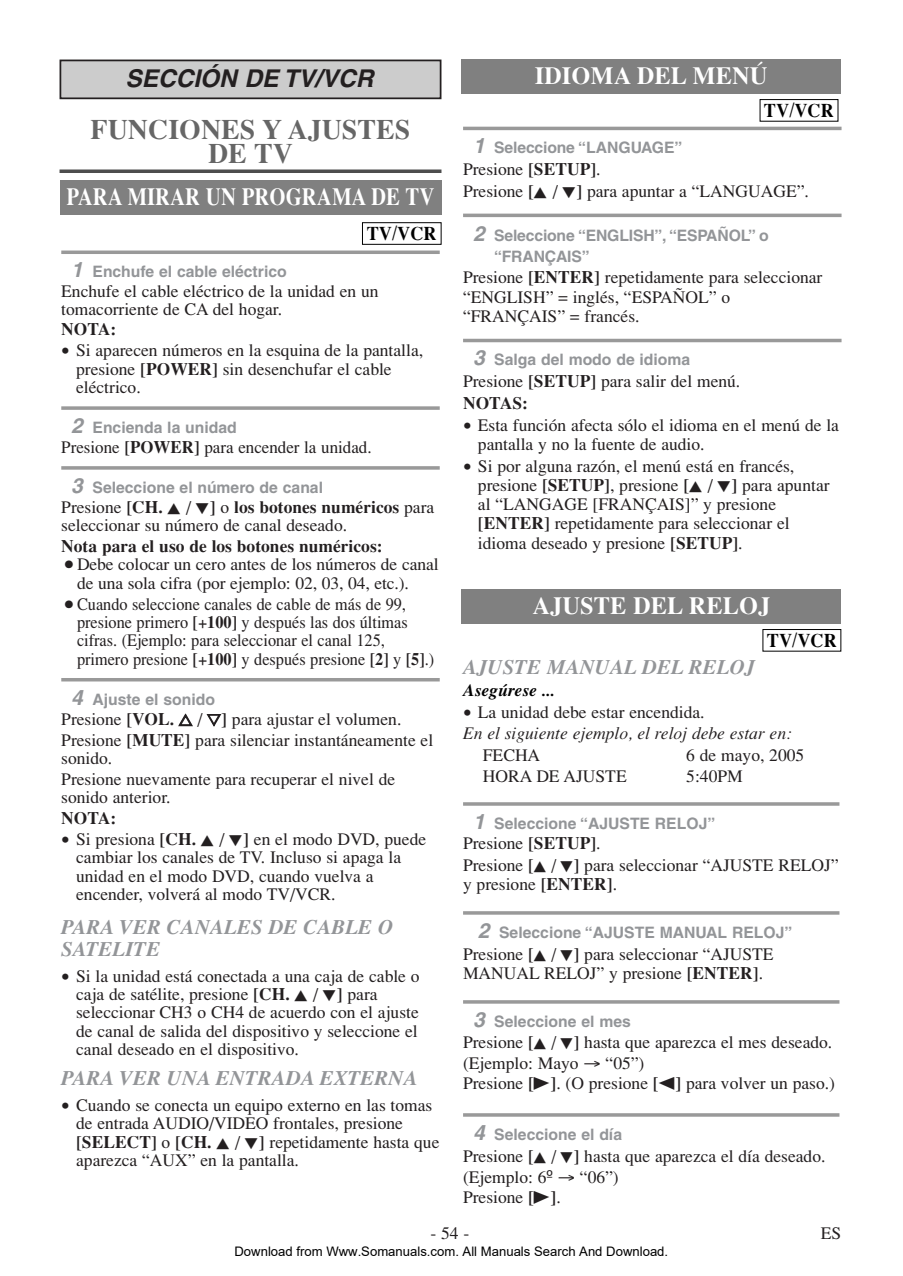
<style>
.page{position:relative;width:903px;height:1276px;background:#fff}
.page>*{position:absolute;margin:0;border:0;box-sizing:border-box;transform-origin:0 0}
.t1{font:700 28px/24.5px "Times";color:#666;text-align:center}
.t2{font:700 24.5px "Times";color:#fff}
.t3{font:700 24.5px "Times";color:#fff;scale:.85 1}
.t4{font:italic 700 24.5px "Helvetica";color:#231f20}
.t5{font:italic 700 21px/21.9px "Times";color:#939598}
.t6{font:700 19.25px "Times";color:#000;scale:.95 1}
.t7{font:17.5px/18.4px "Times";color:#231f20}
.t8{font:17.5px/18.4px "Times";color:#231f20;scale:.93 1}
.t9{font:italic 17.5px/21.7px "Times";color:#231f20}
.t10{font:700 17.5px "Times";color:#231f20}
.t11{font:italic 700 17.5px "Times";color:#000}
.t12{font:700 15.75px/21px "Helvetica";color:#939598}
.t13{font:13.12px "Arial";color:#000}
.s1{font-style:italic;font-size:21px}
.s2{font-size:24.5px}
.s3{font-weight:700}
.s4{font-family:"Funai Font"}
.s5{font-style:normal;font-size:24.5px}
.s6{font-style:normal}
.s7{font-family:"Helvetica"}
</style>
<div class="page">
<hr style="left:463px;top:127px;width:379px;height:3px;background:#999">
<hr style="left:463px;top:214px;width:379px;height:3px;background:#999">
<hr style="left:463px;top:339px;width:379px;height:3px;background:#999">
<div style="left:461px;top:60px;width:380px;height:34px;background:#808080"></div>
<div style="left:760px;top:99px;width:78px;height:23px;border:1px solid #000"></div>
<svg style="left:60px;top:169px;width:381px;height:4px;background:#636363"></svg>
<svg style="left:61px;top:250px;width:379px;height:4px;background:#a6a6a6"></svg>
<svg style="left:61px;top:406px;width:379px;height:4px;background:#a5a5a5"></svg>
<svg style="left:61px;top:466px;width:379px;height:4px;background:#a5a5a5"></svg>
<hr style="left:61px;top:678px;width:379px;height:3px;background:#999">
<div style="left:61px;top:61px;width:379px;height:36px;background:#ccc"></div>
<div style="left:60px;top:60px;width:381px;height:39px;border:2px solid #231f20"></div>
<div style="left:60px;top:180px;width:381px;height:35px;background:#808080"></div>
<div style="left:362px;top:222px;width:79px;height:23px;border:1px solid #000"></div>
<svg style="left:463px;top:802px;width:376px;height:4px;background:#a5a5a5"></svg>
<svg style="left:463px;top:911px;width:376px;height:4px;background:#a5a5a5"></svg>
<hr style="left:463px;top:1000px;width:376px;height:3px;background:#999">
<hr style="left:463px;top:1113px;width:376px;height:3px;background:#999">
<div style="left:462px;top:589px;width:379px;height:35px;background:#808080"></div>
<div style="left:763px;top:629px;width:78px;height:22px;border:1px solid #000"></div>
<h2 class="t4" style="left:125px;top:70px;width:249px">SECCIÓN DE TV/VCR</h2>
<h1 class="t1" style="left:91px;top:120px;width:321px">FUNCIONES Y AJUSTES<br>DE TV</h1>
<h2 class="t3" style="left:67px;top:188px;width:434px">PARA MIRAR UN PROGRAMA DE TV</h2>
<p class="t6" style="left:367px;top:227px;width:75px">TV/VCR</p>
<p class="t12" style="left:71px;top:263px;width:217px"><span class="s1">1</span> Enchufe el cable eléctrico</p>
<p class="t7" style="left:61px;top:284px;width:319px">Enchufe el cable eléctrico de la unidad en un tomacorriente de CA del hogar.</p>
<p class="t10" style="left:61px;top:323px;width:57px">NOTA:</p>
<p class="t7" style="left:76px;top:343px;width:349px;text-indent:-15px"><span class="s2">•</span> Si aparecen números en la esquina de la pantalla, presione <span class="s3">[POWER]</span> sin desenchufar el cable eléctrico.</p>
<p class="t12" style="left:71px;top:418px;width:167px"><span class="s1">2</span> Encienda la unidad</p>
<p class="t7" style="left:61px;top:439px;width:312px">Presione <span class="s3">[POWER]</span> para encender la unidad.</p>
<p class="t12" style="left:71px;top:478px;width:253px"><span class="s1">3</span> Seleccione el número de canal</p>
<p class="t7" style="left:61px;top:499px;width:374px">Presione <span class="s3">[CH.</span> <span class="s4">K</span> / <span class="s4">L</span><span class="s3">]</span> o <span class="s3">los botones numéricos</span> para seleccionar su número de canal deseado.</p>
<p class="t10" style="left:61px;top:540px;width:323px">Nota para el uso de los botones numéricos:</p>
<p class="t7" style="left:77px;top:557px;width:363px;text-indent:-16px">○Debe colocar un cero antes de los números de canal de una sola cifra (por ejemplo: 02, 03, 04, etc.).</p>
<p class="t8" style="left:77px;top:596px;width:386px;text-indent:-16px">○Cuando seleccione canales de cable de más de 99, presione primero <span class="s3">[+100]</span> y después las dos últimas cifras. (Ejemplo: para seleccionar el canal 125, primero presione <span class="s3">[+100]</span> y después presione <span class="s3">[2]</span> y <span class="s3">[5]</span>.)</p>
<p class="t12" style="left:71px;top:690px;width:145px"><span class="s1">4</span> Ajuste el sonido</p>
<p class="t7" style="left:61px;top:710px;width:373px;line-height:20.8px">Presione <span class="s3">[VOL.</span> <span class="s4">X</span> / <span class="s4">Y</span><span class="s3">]</span> para ajustar el volumen.<br>Presione <span class="s3">[MUTE]</span> para silenciar instantáneamente el</p>
<p class="t7" style="left:61px;top:749px;width:335px;line-height:20.8px">sonido.<br>Presione nuevamente para recuperar el nivel de</p>
<p class="t7" style="left:61px;top:790px;width:111px">sonido anterior.</p>
<p class="t10" style="left:61px;top:812px;width:57px">NOTA:</p>
<p class="t7" style="left:76px;top:831px;width:352px;text-indent:-15px"><span class="s2">•</span> Si presiona <span class="s3">[CH.</span> <span class="s4">K</span> / <span class="s4">L</span><span class="s3">]</span> en el modo DVD, puede cambiar los canales de TV. Incluso si apaga la unidad en el modo DVD, cuando vuelva a encender, volverá al modo TV/VCR.</p>
<p class="t5" style="left:61px;top:918px;width:333px">PARA VER CANALES DE CABLE O<br>SATELITE</p>
<p class="t7" style="left:76px;top:968px;width:345px;text-indent:-15px"><span class="s2">•</span> Si la unidad está conectada a una caja de cable o caja de satélite, presione <span class="s3">[CH.</span> <span class="s4">K</span> / <span class="s4">L</span><span class="s3">]</span> para seleccionar CH3 o CH4 de acuerdo con el ajuste de canal de salida del dispositivo y seleccione el canal deseado en el dispositivo.</p>
<p class="t5" style="left:61px;top:1069px;width:358px">PARA VER UNA ENTRADA EXTERNA</p>
<p class="t7" style="left:76px;top:1097px;width:365px;text-indent:-15px"><span class="s2">•</span> Cuando se conecta un equipo externo en las tomas de entrada AUDIO/VIDEO frontales, presione <span class="s3">[SELECT]</span> o <span class="s3">[CH.</span> <span class="s4">K</span> / <span class="s4">L</span><span class="s3">]</span> repetidamente hasta que aparezca “AUX” en la pantalla.</p>
<h2 class="t2" style="left:535px;top:67px;width:234px">IDIOMA DEL MENÚ</h2>
<p class="t6" style="left:764px;top:103px;width:75px">TV/VCR</p>
<p class="t12" style="left:473px;top:139px;width:211px"><span class="s1">1</span> Seleccione “LANGUAGE”</p>
<p class="t7" style="left:463px;top:160px;width:347px;line-height:21.7px">Presione <span class="s3">[SETUP]</span>.<br>Presione <span class="s3">[</span><span class="s4">K</span> / <span class="s4">L</span><span class="s3">]</span> para apuntar a “LANGUAGE”.</p>
<p class="t12" style="left:494px;top:226px;width:276px;text-indent:-21px"><span class="s1">2</span> Seleccione “ENGLISH”, “ESPAÑOL” o “FRANÇAIS”</p>
<p class="t7" style="left:463px;top:270px;width:361px;line-height:19.2px">Presione <span class="s3">[ENTER]</span> repetidamente para seleccionar “ENGLISH” = inglés, “ESPAÑOL” o “FRANÇAIS” = francés.</p>
<p class="t12" style="left:473px;top:351px;width:219px"><span class="s1">3</span> Salga del modo de idioma</p>
<p class="t7" style="left:463px;top:372px;width:279px;line-height:21.7px">Presione <span class="s3">[SETUP]</span> para salir del menú.<br><span class="s3">NOTAS:</span></p>
<p class="t7" style="left:478px;top:417px;width:363px;line-height:19.2px;text-indent:-15px"><span class="s2">•</span> Esta función afecta sólo el idioma en el menú de la pantalla y no la fuente de audio.</p>
<p class="t7" style="left:478px;top:458px;width:353px;line-height:19.2px;text-indent:-15px"><span class="s2">•</span> Si por alguna razón, el menú está en francés, presione <span class="s3">[SETUP]</span>, presione <span class="s3">[</span><span class="s4">K</span> / <span class="s4">L</span><span class="s3">]</span> para apuntar al “LANGAGE [FRANÇAIS]” y presione <span class="s3">[ENTER]</span> repetidamente para seleccionar el idioma deseado y presione <span class="s3">[SETUP]</span>.</p>
<h2 class="t2" style="left:532px;top:597px;width:240px">AJUSTE DEL RELOJ</h2>
<p class="t6" style="left:767px;top:633px;width:75px">TV/VCR</p>
<p class="t5" style="left:463px;top:658px;width:294px">AJUSTE MANUAL DEL RELOJ</p>
<p class="t11" style="left:463px;top:684px;width:93px">Asegúrese ...</p>
<p class="t9" style="left:463px;top:702px;width:330px"><span class="s5">•</span> <span class="s6">La unidad debe estar encendida.<br></span>En el siguiente ejemplo, el reloj debe estar en:</p>
<p class="t7" style="left:483px;top:748px;width:59px">FECHA</p>
<p class="t7" style="left:686px;top:748px;width:119px">6 de mayo, 2005</p>
<p class="t7" style="left:483px;top:768px;width:145px">HORA DE AJUSTE</p>
<p class="t7" style="left:686px;top:768px;width:58px">5:40PM</p>
<p class="t12" style="left:473px;top:814px;width:244px"><span class="s1">1</span> Seleccione “AJUSTE RELOJ”</p>
<p class="t7" style="left:463px;top:834px;width:377px;line-height:21.7px">Presione <span class="s3">[SETUP]</span>.<br>Presione <span class="s3">[</span><span class="s4">K</span> / <span class="s4">L</span><span class="s3">]</span> para seleccionar “AJUSTE RELOJ”</p>
<p class="t7" style="left:463px;top:876px;width:155px">y presione <span class="s3">[ENTER]</span>.</p>
<p class="t12" style="left:478px;top:923px;width:316px"><span class="s1">2</span> Seleccione “AJUSTE MANUAL RELOJ”</p>
<p class="t7" style="left:463px;top:946px;width:312px;line-height:19.2px">Presione <span class="s3">[</span><span class="s4">K</span> / <span class="s4">L</span><span class="s3">]</span> para seleccionar “AJUSTE<br>MANUAL RELOJ” y presione <span class="s3">[ENTER]</span>.</p>
<p class="t12" style="left:473px;top:1012px;width:159px"><span class="s1">3</span> Seleccione el mes</p>
<p class="t7" style="left:463px;top:1032px;width:371px;line-height:21.7px">Presione <span class="s3">[</span><span class="s4">K</span> / <span class="s4">L</span><span class="s3">]</span> hasta que aparezca el mes deseado. (Ejemplo: Mayo → “05”)</p>
<p class="t7" style="left:463px;top:1076px;width:373px">Presione <span class="s3">[</span><span class="s4">B</span><span class="s3">]</span>. (O presione <span class="s3">[</span><span class="s4">s</span><span class="s3">]</span> para volver un paso.)</p>
<p class="t12" style="left:473px;top:1125px;width:151px"><span class="s1">4</span> Seleccione el día</p>
<p class="t7" style="left:463px;top:1146px;width:364px;line-height:21.7px">Presione <span class="s3">[</span><span class="s4">K</span> / <span class="s4">L</span><span class="s3">]</span> hasta que aparezca el día deseado. (Ejemplo: 6<span class="s7">º</span> → “06”)</p>
<p class="t7" style="left:463px;top:1190px;width:99px">Presione <span class="s3">[</span><span class="s4">B</span><span class="s3">]</span>.</p>
<p class="t7" style="left:430px;top:1226px;width:40px">- 54 -</p>
<p class="t7" style="left:821px;top:1226px;width:22px">ES</p>
<p class="t13" style="left:234px;top:1244px;width:435px">Download from Www.Somanuals.com. All Manuals Search And Download.</p>
</div>
